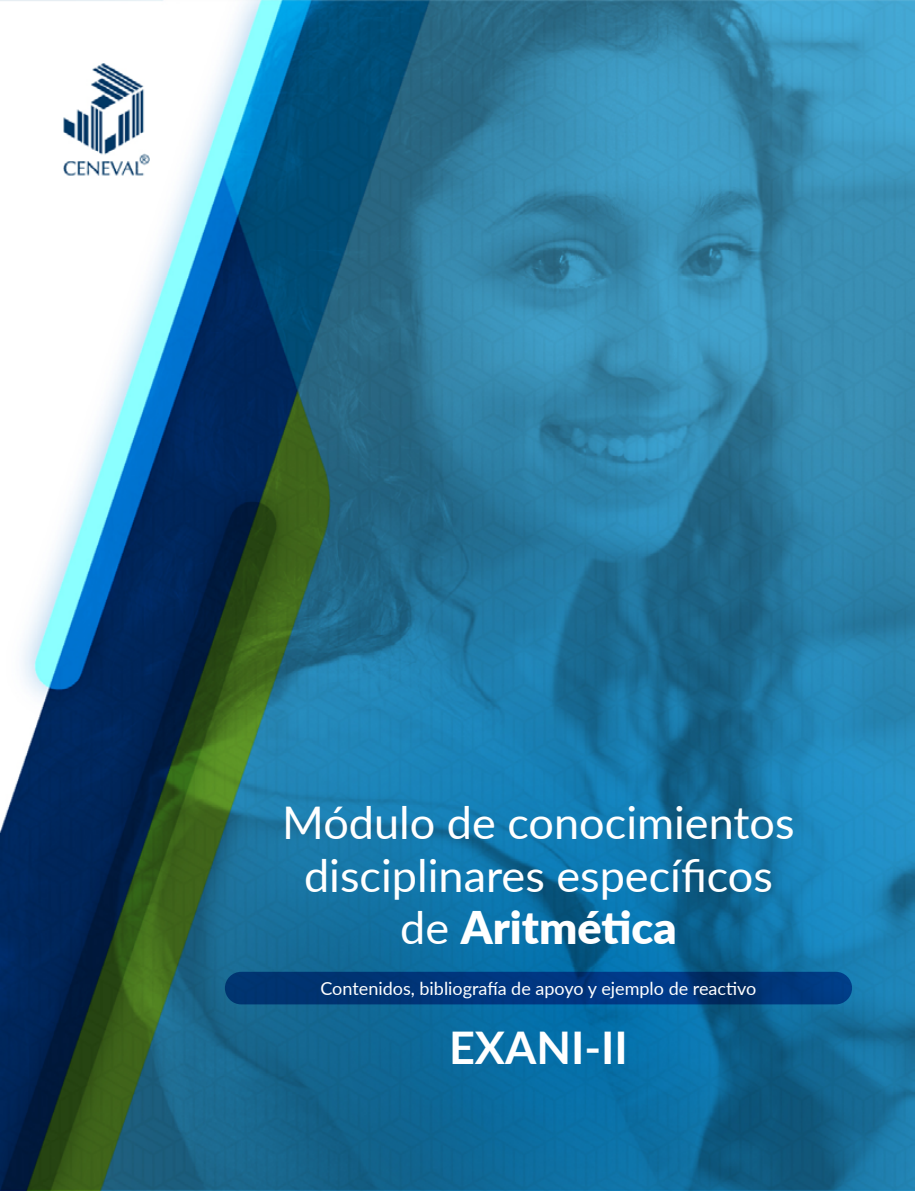
<style>
.page{position:relative;width:915px;height:1191px;background:#fff}
.page>*{position:absolute;margin:0;border:0;box-sizing:border-box;transform-origin:0 0}
.t1{font:45px/52.5px "Lato";color:#fff;text-align:center}
.t2{font:700 45px "Lato";color:#fff}
.t3{font:18px "Lato";color:#fff}
.s1{font-weight:900}
</style>
<div class="page">
<img style="left:0;top:0;width:914px;height:1191px">
<svg style="left:225px;top:971px;width:626px;height:33px"></svg>
<p class="t1" style="left:282px;top:794px;width:513px">Módulo de conocimientos disciplinares específicos de <span class="s1">Aritmética</span></p>
<p class="t3" style="left:320px;top:976px;width:437px">Contenidos, bibliografía de apoyo y ejemplo de reactivo</p>
<p class="t2" style="left:449px;top:1014px;width:180px">EXANI-II</p>
</div>
